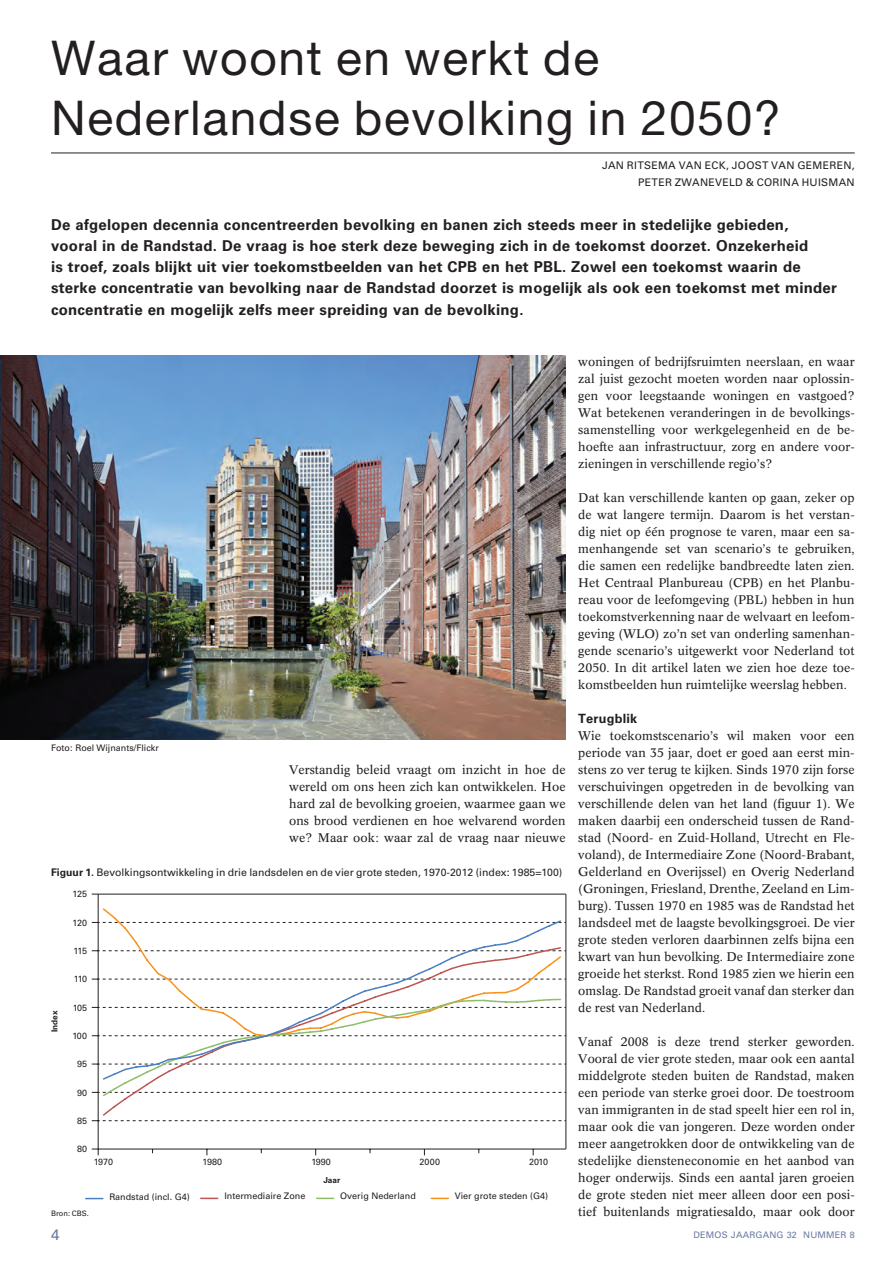
<style>
.page{position:relative;width:893px;height:1263px;background:#fff}
.page>*{position:absolute;margin:0;border:0;box-sizing:border-box;transform-origin:0 0}
.t1{font:48px/60px "Helvetica Neue";letter-spacing:.035em;color:#231f20}
.t2{font:700 15px/21.3px "Univers";letter-spacing:.015em;color:#231f20}
.t3{font:15px "Univers";color:#6a79a2}
.t4{font:700 12.75px "Univers";letter-spacing:.015em;color:#231f20}
.t5{font:12.3px/17px "Concorde BE";letter-spacing:.005em;color:#231f20;text-align:justify}
.t6{font:10.5px "Univers";color:#231f20}
.t7{font:10.5px/17px "Univers";letter-spacing:.025em;color:#231f20;text-align:right}
.t8{font:9px "Univers";color:#231f20}
.t9{font:9px "Univers";letter-spacing:.02em;color:#6a79a2}
.t10{font:700 8.25px "Univers";color:#231f20}
.t11{font:7.5px "Univers";color:#231f20}
.s1{font-weight:700}
</style>
<div class="page">
<img style="left:0;top:355px;width:566px;height:385px">
<hr style="left:51px;top:153px;width:804px;height:1px;background:#231f20">
<hr style="left:98px;top:1149px;width:468px;height:1px;background:#231f20">
<hr style="left:98px;top:894px;width:468px;height:1px;background:#231f20">
<hr style="left:98px;top:894px;width:1px;height:255px;background:#231f20">
<hr style="left:566px;top:894px;width:1px;height:255px;background:#231f20">
<svg style="left:92px;top:1149px;width:7px;height:6px"></svg>
<svg style="left:92px;top:1120px;width:474px;height:1px"></svg>
<svg style="left:431px;top:1197px;width:17px;height:2px"></svg>
<svg style="left:317px;top:1197px;width:17px;height:2px"></svg>
<svg style="left:201px;top:1197px;width:17px;height:2px"></svg>
<svg style="left:86px;top:1198px;width:17px;height:1px"></svg>
<svg style="left:102px;top:1081px;width:460px;height:35px"></svg>
<svg style="left:102px;top:919px;width:460px;height:162px"></svg>
<h1 class="t1" style="left:51px;top:27px;width:731px">Waar woont en werkt de<br>Nederlandse bevolking in 2050?</h1>
<p class="t7" style="left:602px;top:157px;width:254px">JAN RITSEMA VAN ECK, JOOST VAN GEMEREN,<br>PETER ZWANEVELD &amp; CORINA H UISMAN</p>
<p class="t2" style="left:51px;top:214px;width:787px">De afgelopen decennia concentreerden bevolking en banen zich steeds meer in stedelijke gebieden, vooral in de Randstad. De vraag is hoe sterk deze beweging zich in de toekomst doorzet. Onzekerheid<br>is troef, zoals blijkt uit vier toekomstbeelden van het CPB en het PBL. Zowel een toekomst waarin de sterke concentratie van bevolking naar de Randstad doorzet is mogelijk als ook een toekomst met minder concentratie en mogelijk zelfs meer spreiding van de bevolking.</p>
<p class="t8" style="left:51px;top:742px;width:109px">Foto: Roel Wijnants/Flickr</p>
<p class="t5" style="left:289px;top:761px;width:278px">Verstandig beleid vraagt om inzicht in hoe de wereld om ons heen zich kan ontwikkelen. Hoe hard zal de bevolking groeien, waarmee gaan we ons brood verdienen en hoe welvarend worden we? Maar ook: waar zal de vraag naar nieuwe</p>
<p class="t6" style="left:51px;top:866px;width:513px"><span class="s1">Figuur 1.</span> Bevolkingsontwikkeling in drie landsdelen en de vier grote steden, 1970-2012 (index: 1985=100)</p>
<p class="t8" style="left:72px;top:889px;width:16px">125</p>
<p class="t8" style="left:72px;top:917px;width:16px">120</p>
<p class="t8" style="left:74px;top:945px;width:15px">115</p>
<p class="t10" style="left:50px;top:1032px;width:23px;rotate:-90deg">Index</p>
<p class="t8" style="left:74px;top:974px;width:15px">110</p>
<p class="t8" style="left:73px;top:1002px;width:16px">105</p>
<p class="t8" style="left:72px;top:1030px;width:16px">100</p>
<p class="t8" style="left:77px;top:1059px;width:12px">95</p>
<p class="t8" style="left:77px;top:1087px;width:12px">90</p>
<p class="t8" style="left:77px;top:1115px;width:12px">85</p>
<p class="t8" style="left:77px;top:1144px;width:12px">80</p>
<p class="t8" style="left:94px;top:1157px;width:21px">1970</p>
<p class="t8" style="left:203px;top:1157px;width:21px">1980</p>
<p class="t8" style="left:311px;top:1157px;width:21px">1990</p>
<p class="t8" style="left:419px;top:1157px;width:22px">2000</p>
<p class="t8" style="left:529px;top:1157px;width:21px">2010</p>
<p class="t10" style="left:323px;top:1175px;width:18px">Jaar</p>
<p class="t8" style="left:109px;top:1191px;width:82px">Randstad (incl. G4)</p>
<p class="t8" style="left:224px;top:1191px;width:83px">Intermediaire Zone</p>
<p class="t8" style="left:340px;top:1191px;width:77px">Overig Nederland</p>
<p class="t8" style="left:455px;top:1191px;width:95px">Vier grote steden (G4)</p>
<p class="t11" style="left:51px;top:1209px;width:39px">Bron: CBS.</p>
<p class="t5" style="left:578px;top:353px;width:278px">woningen of bedrijfsruimten neerslaan, en waar zal juist gezocht moeten worden naar oplossin&shy;gen voor leegstaande woningen en vastgoed?<br>Wat betekenen veranderingen in de bevolkings&shy;samenstelling voor werkgelegenheid en de be&shy;hoefte aan infrastructuur, zorg en andere voor&shy;zieningen in verschillende regio’s?</p>
<p class="t5" style="left:578px;top:489px;width:278px">Dat kan verschillende kanten op gaan, zeker op de wat langere termijn. Daarom is het verstan&shy;dig niet op één prognose te varen, maar een sa&shy;menhangende set van scenario’s te gebruiken, die samen een redelijke bandbreedte laten zien.<br>Het Centraal Planbureau (CPB) en het Planbu&shy;reau voor de leefomgeving (PBL) hebben in hun toekomstverkenning naar de welvaart en leefom&shy;geving (WLO) zo’n set van onderling samenhan&shy;gende scenario’s uitgewerkt voor Nederland tot 2050. In dit artikel laten we zien hoe deze toe&shy;komstbeelden hun ruimtelijke weerslag hebben.</p>
<p class="t4" style="left:578px;top:711px;width:60px">Terugblik</p>
<p class="t5" style="left:578px;top:727px;width:278px">Wie toekomstscenario’s wil maken voor een periode van 35 jaar, doet er goed aan eerst min&shy;stens zo ver terug te kijken. Sinds 1970 zijn forse verschuivingen opgetreden in de bevolking van verschillende delen van het land (figuur 1). We maken daarbij een onderscheid tussen de Rand&shy;stad (Noord- en Zuid-Holland, Utrecht en Fle&shy;voland), de Intermediaire Zone (Noord-Brabant, Gelderland en Overijssel) en Overig Nederland (Groningen, Friesland, Drenthe, Zeeland en Lim&shy;burg). Tussen 1970 en 1985 was de Randstad het landsdeel met de laagste bevolkingsgroei. De vier grote steden verloren daarbinnen zelfs bijna een kwart van hun bevolking. De Intermediaire zone groeide het sterkst. Rond 1985 zien we hierin een omslag. De Randstad groeit vanaf dan sterker dan de rest van Nederland.</p>
<p class="t5" style="left:578px;top:1033px;width:278px">Vanaf 2008 is deze trend sterker geworden.<br>Vooral de vier grote steden, maar ook een aantal middelgrote steden buiten de Randstad, maken een periode van sterke groei door. De toestroom van immigranten in de stad speelt hier een rol in, maar ook die van jongeren. Deze worden onder meer aangetrokken door de ontwikkeling van de stedelijke diensteneconomie en het aanbod van hoger onderwijs. Sinds een aantal jaren groeien de grote steden niet meer alleen door een posi&shy;tief buitenlands migratiesaldo, maar ook door</p>
<p class="t3" style="left:51px;top:1225px;width:10px">4</p>
<p class="t9" style="left:693px;top:1229px;width:163px">DEMOS JAARGANG 32 NUMMER 8</p>
</div>
